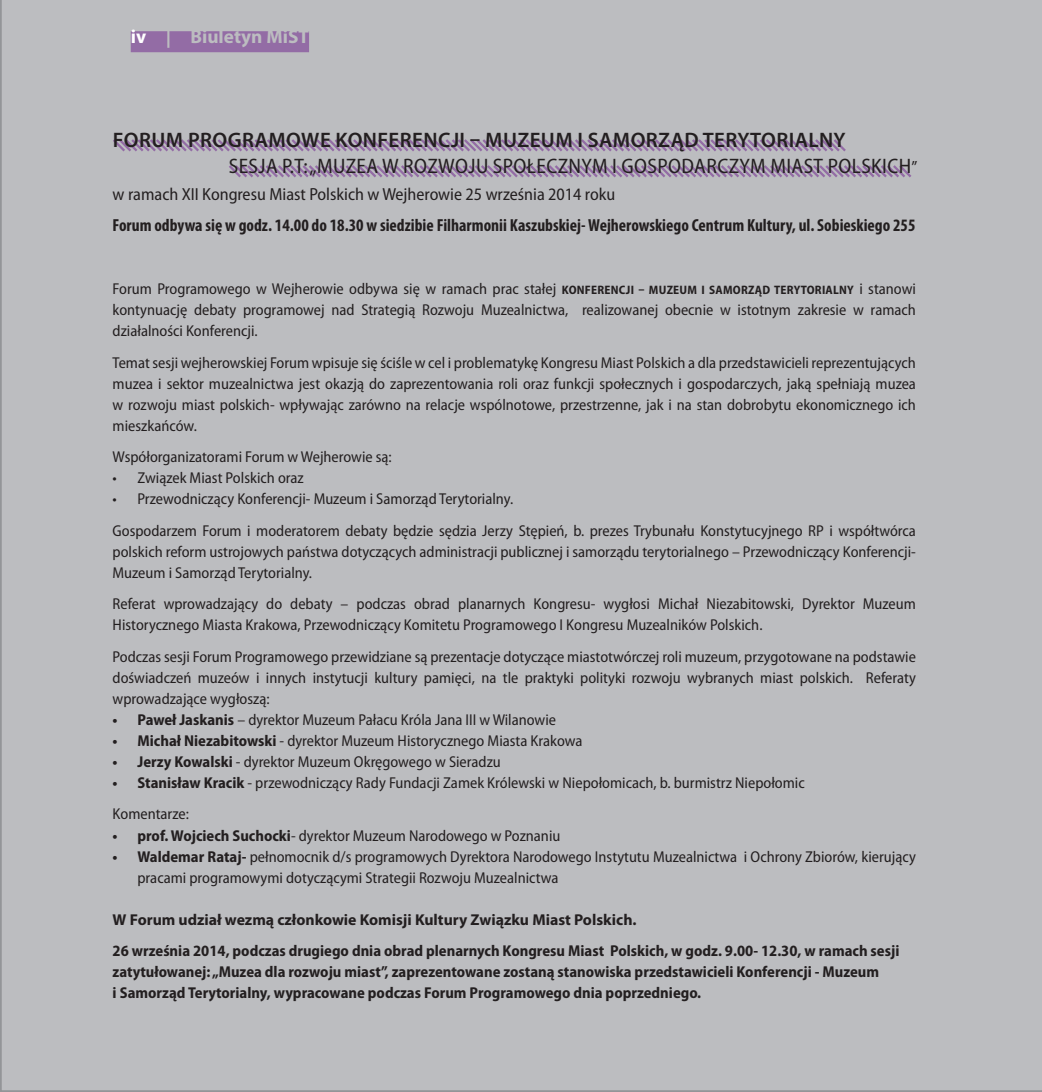
<style>
.page{position:relative;width:1042px;height:1092px;background:#fff}
.page>*{position:absolute;margin:0;border:0;box-sizing:border-box;transform-origin:0 0}
.Folio_Right{font:semi-condensed 21px "Myriad Pro";letter-spacing:.02em;color:#231f20}
.Body{font:600 21px "Myriad Pro";letter-spacing:.02em;color:#231f20}
.t1{font:700 19.25px "Myriad Pro";color:#bcbdc0}
.Body-2{font:700 condensed 17.5px "Myriad Pro";color:#231f20}
.Body-3{font:semi-condensed 17.5px "Myriad Pro";color:#231f20}
.Body-4{font:semi-condensed 15.75px/21px "Myriad Pro";color:#231f20;text-align:justify}
.Body-5{font:700 semi-condensed 15.75px/21px "Myriad Pro";color:#231f20}
.Body-6{font:700 15.75px "Myriad Pro";color:#231f20}
.s1{color:#fff}
.s2{font-size:17.5px}
.s3{font-weight:700;font-size:12.25px}
.s4{font-weight:700}
</style>
<div class="page">
<div style="left:0;top:0;width:1042px;height:1091px;background:#bcbdc0"></div>
<div style="left:131px;top:31px;width:178px;height:21px;background:#936ca5"></div>
<div style="left:63px;top:124px;width:853px;height:875px;background:#bcbdc0"></div>
<svg style="left:113px;top:139px;width:733px;height:13px"></svg>
<svg style="left:229px;top:165px;width:683px;height:13px"></svg>
<p class="t1" style="left:131px;top:24px;width:180px"><span class="s1">iv</span> | Biuletyn MiST</p>
<p class="Body" style="left:113px;top:127px;width:734px">FORUM PROGRAMOWE KONFERENCJI – MUZEUM I SAMORZĄD TERYTORIALNY</p>
<p class="Folio_Right" style="left:229px;top:155px;width:690px">SESJA P.T: „MUZEA W ROZWOJU SPOŁECZNYM I GOSPODARCZYM MIAST POLSKICH<span class="s2">”</span></p>
<p class="Body-3" style="left:113px;top:184px;width:504px">w ramach XII Kongresu Miast Polskich w Wejherowie 25 września 2014 roku</p>
<p class="Body-2" style="left:113px;top:214px;width:804px">Forum odbywa się w godz. 14.00 do 18.30 w siedzibie Filharmonii Kaszubskiej- Wejherowskiego Centrum Kultury, ul. Sobieskiego 255</p>
<p class="Body-4" style="left:113px;top:279px;width:805px">Forum Programowego w Wejherowie odbywa się w ramach prac stałej <span class="s3">KONFERENCJI – MUZEUM I SAMORZĄD TERYTORIALNY</span> i stanowi kontynuację debaty programowej nad Strategią Rozwoju Muzealnictwa, realizowanej obecnie w istotnym zakresie w ramach działalności Konferencji.</p>
<p class="Body-4" style="left:113px;top:352px;width:805px">Temat sesji wejherowskiej Forum wpisuje się ściśle w cel i problematykę Kongresu Miast Polskich a dla przedstawicieli reprezentujących muzea i sektor muzealnictwa jest okazją do zaprezentowania roli oraz funkcji społecznych i gospodarczych, jaką spełniają muzea w rozwoju miast polskich- wpływając zarówno na relacje wspólnotowe, przestrzenne, jak i na stan dobrobytu ekonomicznego ich mieszkańców.</p>
<p class="Body-4" style="left:113px;top:447px;width:281px">Współorganizatorami Forum w Wejherowie są:</p>
<p class="Body-4" style="left:113px;top:468px;width:193px">• Związek Miast Polskich oraz</p>
<p class="Body-4" style="left:113px;top:489px;width:402px">• Przewodniczący Konferencji- Muzeum i Samorząd Terytorialny.</p>
<p class="Body-4" style="left:113px;top:520px;width:805px">Gospodarzem Forum i moderatorem debaty będzie sędzia Jerzy Stępień, b. prezes Trybunału Konstytucyjnego RP i współtwórca polskich reform ustrojowych państwa dotyczących administracji publicznej i samorządu terytorialnego – Przewodniczący Konferencji-Muzeum i Samorząd Terytorialny.</p>
<p class="Body-4" style="left:113px;top:594px;width:805px">Referat wprowadzający do debaty – podczas obrad planarnych Kongresu- wygłosi Michał Niezabitowski, Dyrektor Muzeum<br>Historycznego Miasta Krakowa, Przewodniczący Komitetu Programowego I Kongresu Muzealników Polskich.</p>
<p class="Body-4" style="left:113px;top:646px;width:805px">Podczas sesji Forum Programowego przewidziane są prezentacje dotyczące miastotwórczej roli muzeum, przygotowane na podstawie doświadczeń muzeów i innych instytucji kultury pamięci, na tle praktyki polityki rozwoju wybranych miast polskich. Referaty wprowadzające wygłoszą:</p>
<p class="Body-4" style="left:113px;top:709px;width:445px"><span class="s4">• Paweł Jaskanis</span> – dyrektor Muzeum Pałacu Króla Jana III w Wilanowie</p>
<p class="Body-4" style="left:113px;top:730px;width:471px"><span class="s4">• Michał Niezabitowski</span> - dyrektor Muzeum Historycznego Miasta Krakowa</p>
<p class="Body-4" style="left:113px;top:751px;width:390px"><span class="s4">• Jerzy Kowalski</span> - dyrektor Muzeum Okręgowego w Sieradzu</p>
<p class="Body-4" style="left:113px;top:772px;width:693px"><span class="s4">• Stanisław Kracik</span> - przewodniczący Rady Fundacji Zamek Królewski w Niepołomicach, b. burmistrz Niepołomic</p>
<p class="Body-4" style="left:113px;top:804px;width:78px">Komentarze:</p>
<p class="Body-4" style="left:113px;top:825px;width:449px"><span class="s4">• prof. Wojciech Suchocki</span>- dyrektor Muzeum Narodowego w Poznaniu</p>
<p class="Body-4" style="left:137px;top:846px;width:780px;text-indent:-25px"><span class="s4">• Waldemar Rataj-</span> pełnomocnik d/s programowych Dyrektora Narodowego Instytutu Muzealnictwa i Ochrony Zbiorów, kierujący pracami programowymi dotyczącymi Strategii Rozwoju Muzealnictwa</p>
<p class="Body-6" style="left:113px;top:908px;width:525px">W Forum udział wezmą członkowie Komisji Kultury Związku Miast Polskich.</p>
<p class="Body-5" style="left:113px;top:940px;width:788px">26 września 2014, podczas drugiego dnia obrad plenarnych Kongresu Miast Polskich, w godz. 9.00- 12.30, w ramach sesji zatytułowanej: „Muzea dla rozwoju miast”, zaprezentowane zostaną stanowiska przedstawicieli Konferencji - Muzeum<br>i Samorząd Terytorialny, wypracowane podczas Forum Programowego dnia poprzedniego.</p>
</div>
